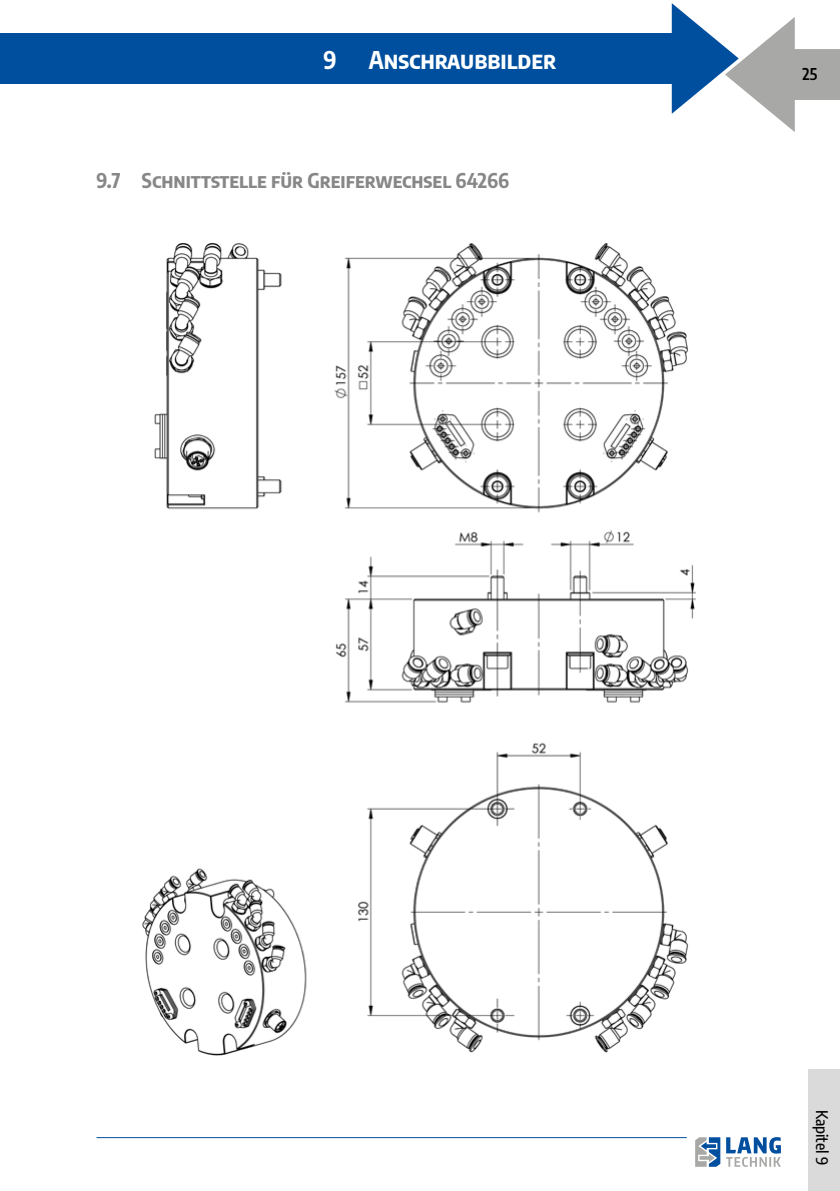
<style>
.page{position:relative;width:840px;height:1191px;background:#fff}
.page>*{position:absolute;margin:0;border:0;box-sizing:border-box;transform-origin:0 0}
.t1{font:700 24px "Encode Sans Condensed";color:#fff}
.t2{font:700 20px "Encode Sans Condensed";color:#878787}
.t3{font:500 16px "Encode Sans Condensed";color:#000}
.t4{font:600 16px "Encode Sans Condensed";color:#000}
</style>
<div class="page">
<div style="left:0;top:33px;width:677px;height:51px;background:#004f9f"></div>
<svg style="left:671px;top:3px;width:168px;height:129px"></svg>
<hr style="left:96px;top:1137px;width:590px;height:1px;background:#004f9f">
<svg style="left:695px;top:1137px;width:85px;height:29px"></svg>
<div style="left:782px;top:63px;width:57px;height:21px;background:#a8a8a7"></div>
<div style="left:807px;top:1068px;width:32px;height:123px;background:#dadada"></div>
<hr style="left:807px;top:1068px;width:32px;height:1px;background:#fff">
<hr style="left:807px;top:102px;width:1px;height:121px;background:#fff">
<img style="left:142px;top:243px;width:554px;height:813px">
<p class="t1" style="left:323px;top:42px;width:15px">9</p>
<p class="t1" style="left:368px;top:42px;width:189px">Anschraubbilder</p>
<p class="t2" style="left:96px;top:166px;width:414px">9.7 Schnittstelle für Greiferwechsel 64266</p>
<p class="t4" style="left:802px;top:62px;width:16px">25</p>
<p class="t3" style="left:833px;top:1109px;width:57px;rotate:90deg">Kapitel 9</p>
</div>
